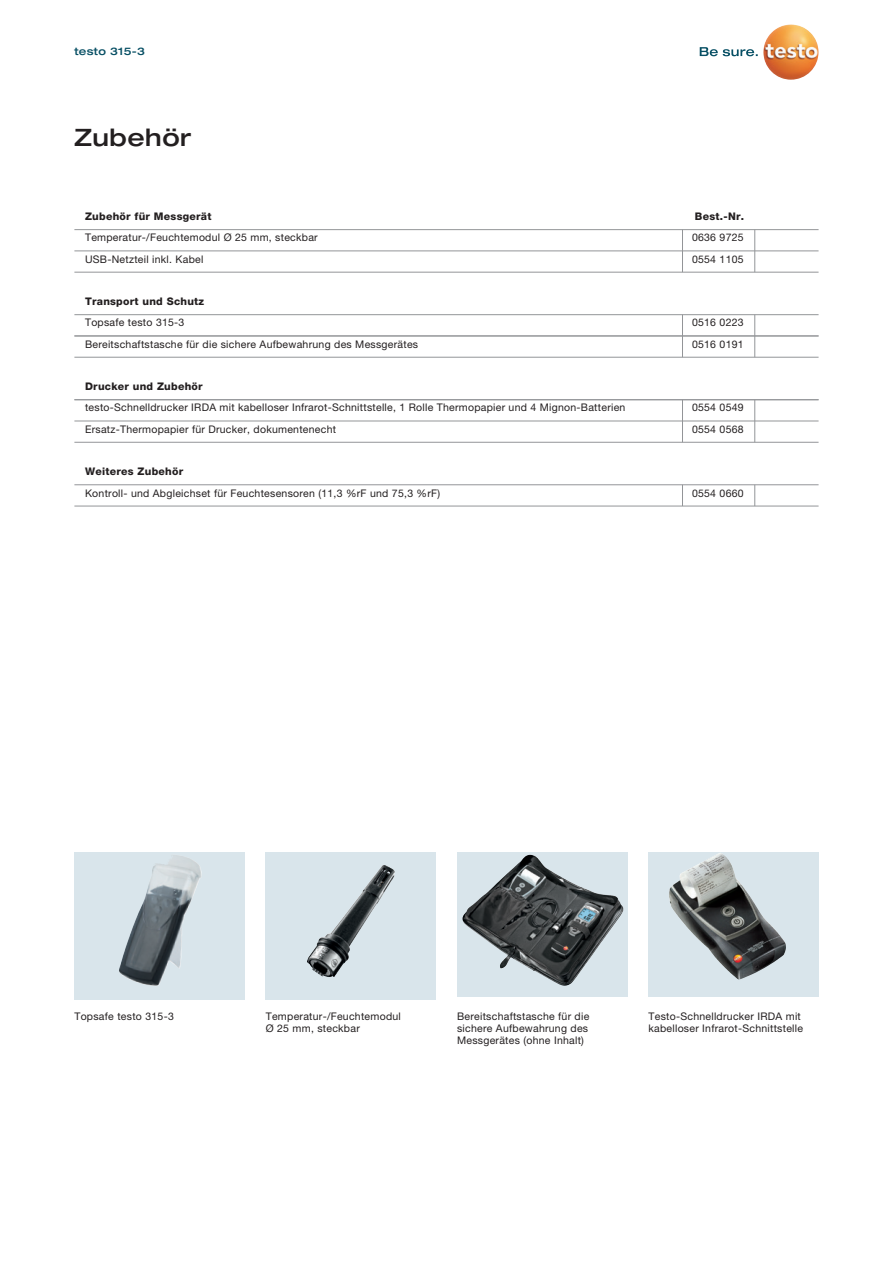
<style>
.page{position:relative;width:893px;height:1263px;background:#fff}
.page>*{position:absolute;margin:0;border:0;box-sizing:border-box;transform-origin:0 0}
.t1{font:500 expanded 24px "Helvetica Neue LTW1 G";letter-spacing:.025em;color:#231f20}
.t2{font:10.5px/12px "Helvetica Neue LTW1 G";letter-spacing:.025em;color:#231f20}
.t3{font:800 10.5px "Helvetica Neue LTW1 G";letter-spacing:.025em;color:#231f20}
.t4{font:500 expanded 10.5px "Helvetica Neue LTW1 G";letter-spacing:.025em;color:#074f64}
</style>
<div class="page">
<div style="left:266px;top:852px;width:170px;height:147px;background:#d9e5eb"></div>
<img style="left:307px;top:865px;width:88px;height:112px">
<div style="left:74px;top:852px;width:170px;height:147px;background:#d9e5eb"></div>
<img style="left:119px;top:855px;width:83px;height:131px">
<svg style="left:457px;top:852px;width:170px;height:145px;background:#91999d"></svg>
<img style="left:477px;top:855px;width:53px;height:47px">
<div style="left:648px;top:852px;width:171px;height:145px;background:#d9e5eb"></div>
<img style="left:669px;top:853px;width:117px;height:127px">
<svg style="left:700px;top:47px;width:58px;height:9px"></svg>
<img style="left:763px;top:24px;width:56px;height:56px;border-radius:28px">
<hr style="left:74px;top:229px;width:745px;height:1px;background:#939598">
<hr style="left:74px;top:314px;width:745px;height:1px;background:#939598">
<svg style="left:682px;top:315px;width:1px;height:42px"></svg>
<svg style="left:754px;top:315px;width:1px;height:42px"></svg>
<svg style="left:682px;top:400px;width:1px;height:42px"></svg>
<svg style="left:754px;top:400px;width:1px;height:42px"></svg>
<hr style="left:74px;top:484px;width:745px;height:1px;background:#939598">
<svg style="left:682px;top:485px;width:1px;height:21px"></svg>
<svg style="left:754px;top:485px;width:1px;height:21px"></svg>
<hr style="left:74px;top:250px;width:745px;height:1px;background:#939598">
<svg style="left:682px;top:230px;width:1px;height:42px"></svg>
<svg style="left:754px;top:230px;width:1px;height:42px"></svg>
<hr style="left:74px;top:336px;width:745px;height:1px;background:#939598">
<hr style="left:74px;top:357px;width:745px;height:1px;background:#939598">
<hr style="left:74px;top:399px;width:745px;height:1px;background:#939598">
<hr style="left:74px;top:421px;width:745px;height:1px;background:#939598">
<hr style="left:74px;top:442px;width:745px;height:1px;background:#939598">
<hr style="left:74px;top:506px;width:745px;height:1px;background:#939598">
<hr style="left:74px;top:272px;width:745px;height:1px;background:#939598">
<p class="t4" style="left:74px;top:44px;width:72px">testo 315-3</p>
<h1 class="t1" style="left:74px;top:122px;width:118px">Zubehör</h1>
<p class="t3" style="left:85px;top:210px;width:128px">Zubehör für Messgerät</p>
<p class="t3" style="left:695px;top:210px;width:51px">Best.-Nr.</p>
<p class="t2" style="left:85px;top:232px;width:234px">Temperatur-/Feuchtemodul Ø 25 mm, steckbar</p>
<p class="t2" style="left:85px;top:253px;width:120px">USB-Netzteil inkl. Kabel</p>
<p class="t3" style="left:85px;top:295px;width:121px">Transport und Schutz</p>
<p class="t2" style="left:85px;top:312px;width:335px;line-height:21.3px">Topsafe testo 315-3<br>Bereitschaftstasche für die sichere Aufbewahrung des Messgerätes</p>
<p class="t3" style="left:85px;top:380px;width:119px">Drucker und Zubehör</p>
<p class="t2" style="left:85px;top:397px;width:542px;line-height:21.3px">testo-Schnelldrucker IRDA mit kabelloser Infrarot-Schnittstelle, 1 Rolle Thermopapier und 4 Mignon-Batterien<br>Ersatz-Thermopapier für Drucker, dokumentenecht</p>
<p class="t3" style="left:85px;top:465px;width:100px">Weiteres Zubehör</p>
<p class="t2" style="left:85px;top:487px;width:357px">Kontroll- und Abgleichset für Feuchtesensoren (11,3 %rF und 75,3 %rF)</p>
<p class="t2" style="left:692px;top:232px;width:53px">0636 9725</p>
<p class="t2" style="left:692px;top:253px;width:53px">0554 1105</p>
<p class="t2" style="left:692px;top:312px;width:53px;line-height:21.3px">0516 0223<br>0516 0191</p>
<p class="t2" style="left:692px;top:397px;width:53px;line-height:21.3px">0554 0549<br>0554 0568</p>
<p class="t2" style="left:692px;top:487px;width:53px">0554 0660</p>
<p class="t2" style="left:74px;top:1010px;width:101px">Topsafe testo 315-3</p>
<p class="t2" style="left:457px;top:1010px;width:134px;text-align:justify">Bereitschaftstasche für die sichere Aufbewahrung des Messgerätes (ohne Inhalt)</p>
<p class="t2" style="left:648px;top:1010px;width:156px">Testo-Schnelldrucker IRDA mit kabelloser Infrarot-Schnittstelle</p>
<p class="t2" style="left:266px;top:1010px;width:137px">Temperatur-/Feuchtemodul<br>Ø 25 mm, steckbar</p>
</div>
